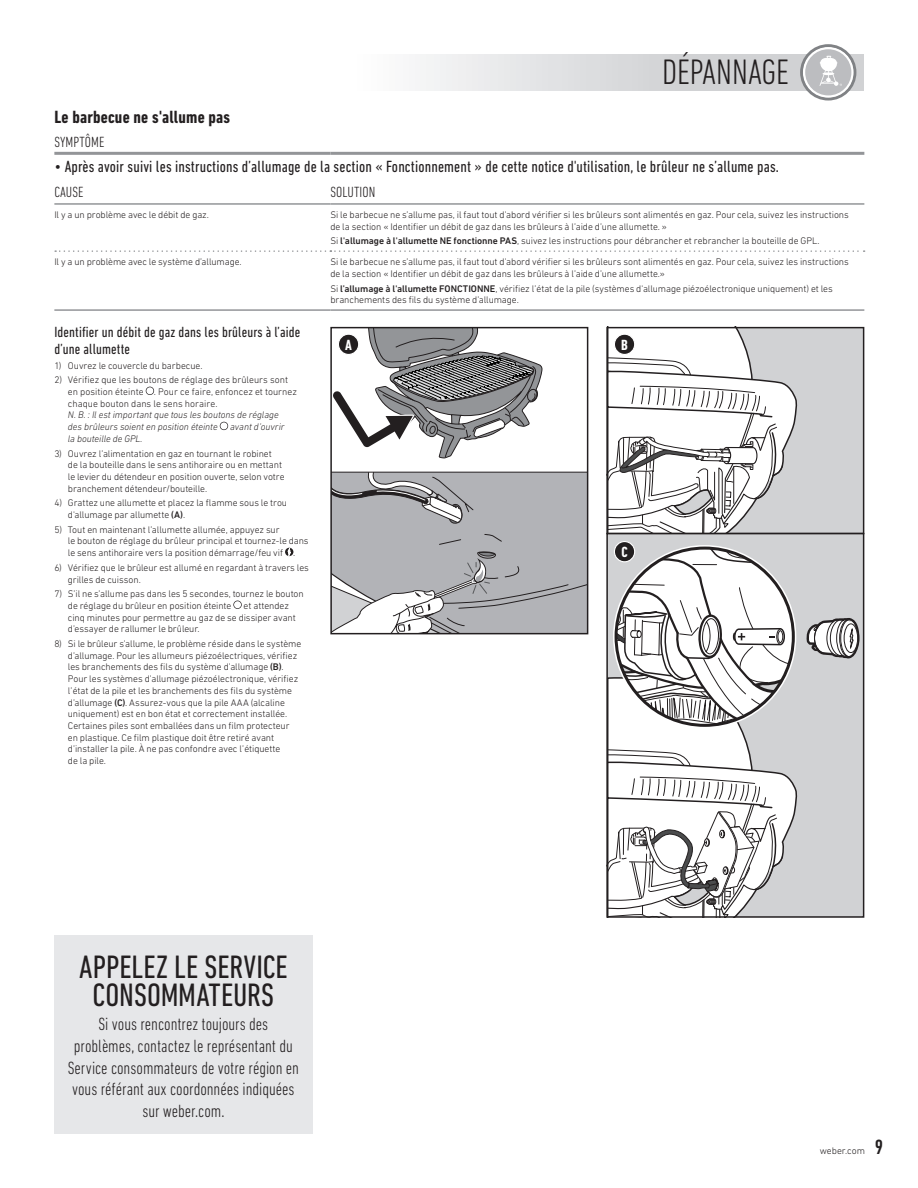
<style>
.page{position:relative;width:918px;height:1188px;background:#fff}
.page>*{position:absolute;margin:0;border:0;box-sizing:border-box;transform-origin:0 0}
.t1{font:300 condensed 36px "DIN Next LT Pro";color:#231f20}
.t2{font:condensed 33px/28.5px "DIN Next LT Pro";color:#231f20;text-align:center}
.t3{font:300 condensed 18px/21.6px "DIN Next LT Pro";color:#231f20;text-align:center}
.t4{font:700 condensed 18px "DIN Next LT Pro";letter-spacing:.01em;color:#231f20}
.t5{font:condensed 16.5px "DIN Next LT Pro";letter-spacing:.01em;color:#231f20}
.t6{font:condensed 15px/16.5px "DIN Next LT Pro";letter-spacing:.01em;color:#231f20}
.t7{font:300 condensed 15px "DIN Next LT Pro";letter-spacing:.01em;color:#231f20}
.t8{font:700 condensed 15px "DIN Next LT Pro";color:#fff}
.t9{font:300 9.75px/11.7px "DIN Next LT Pro";letter-spacing:-.005em;color:#231f20}
.t10{font:italic 300 9.75px/11.7px "DIN Next LT Pro";color:#231f20}
.s1{font-weight:500}
.s2{font-weight:500;font-stretch:condensed;font-size:21px}
</style>
<div class="page">
<div style="left:356px;top:54px;width:508px;height:37px;background:linear-gradient(to right,#f9fafa,#c2c3c6)"></div>
<svg style="left:800px;top:44px;width:56px;height:57px"></svg>
<svg style="left:803px;top:47px;width:51px;height:51px"></svg>
<svg style="left:803px;top:48px;width:50px;height:49px"></svg>
<div style="left:805px;top:49px;width:46px;height:46px;background:#bcbdc0;border-radius:50%"></div>
<svg style="left:819px;top:56px;width:23px;height:30px"></svg>
<svg style="left:146px;top:387px;width:8px;height:8px"></svg>
<svg style="left:220px;top:422px;width:8px;height:8px"></svg>
<svg style="left:285px;top:548px;width:8px;height:8px"></svg>
<svg style="left:288px;top:547px;width:3px;height:10px"></svg>
<svg style="left:233px;top:601px;width:9px;height:8px"></svg>
<svg style="left:333px;top:330px;width:252px;height:301px"></svg>
<div style="left:330px;top:327px;width:258px;height:307px;border:2px solid #231f20"></div>
<div style="left:338px;top:334px;width:21px;height:20px;background:#231f20;border-radius:50%"></div>
<div style="left:338px;top:334px;width:21px;height:21px;border:1px solid #fff;border-radius:50%"></div>
<div style="left:607px;top:328px;width:257px;height:205px;background:#d1d2d4"></div>
<svg style="left:55px;top:250px;width:810px;height:2px"></svg>
<hr style="left:54px;top:203px;width:276px;height:2px;background:#939598">
<hr style="left:330px;top:203px;width:534px;height:2px;background:#939598">
<hr style="left:54px;top:152px;width:276px;height:3px;background:#939598">
<hr style="left:330px;top:152px;width:534px;height:3px;background:#939598">
<hr style="left:54px;top:309px;width:276px;height:2px;background:#939598">
<hr style="left:330px;top:309px;width:534px;height:2px;background:#939598">
<div style="left:607px;top:534px;width:257px;height:383px;background:#d1d2d4"></div>
<svg style="left:606px;top:327px;width:193px;height:588px"></svg>
<svg style="left:806px;top:618px;width:54px;height:40px"></svg>
<div style="left:606px;top:533px;width:258px;height:385px;border:2px solid #231f20"></div>
<div style="left:614px;top:542px;width:21px;height:20px;background:#231f20;border-radius:50%"></div>
<div style="left:614px;top:541px;width:21px;height:21px;border:1px solid #fff;border-radius:50%"></div>
<div style="left:54px;top:936px;width:259px;height:198px;background:#e6e7e9"></div>
<h1 class="t1" style="left:662px;top:52px;width:128px">DÉPANNAGE</h1>
<h3 class="t4" style="left:54px;top:106px;width:177px">Le barbecue ne s'allume pas</h3>
<h3 class="t7" style="left:54px;top:133px;width:51px">SYMPTÔME</h3>
<h3 class="t5" style="left:54px;top:158px;width:726px">• Après avoir suivi les instructions d’allumage de la section « Fonctionnement » de cette notice d'utilisation, le brûleur ne s’allume pas.</h3>
<h3 class="t7" style="left:54px;top:184px;width:31px">CAUSE</h3>
<h3 class="t7" style="left:330px;top:184px;width:47px">SOLUTION</h3>
<p class="t9" style="left:54px;top:209px;width:156px">Il y a un problème avec le débit de gaz.</p>
<p class="t9" style="left:330px;top:209px;width:520px">Si le barbecue ne s’allume pas, il faut tout d’abord vérifier si les brûleurs sont alimentés en gaz. Pour cela, suivez les instructions de la section « Identifier un débit de gaz dans les brûleurs à l’aide d’une allumette. »</p>
<p class="t9" style="left:330px;top:235px;width:491px">Si <span class="s1">l'allumage à l'allumette NE fonctionne PAS</span>, suivez les instructions pour débrancher et rebrancher la bouteille de GPL.</p>
<p class="t9" style="left:54px;top:256px;width:189px">Il y a un problème avec le système d’allumage.</p>
<p class="t9" style="left:330px;top:256px;width:520px">Si le barbecue ne s’allume pas, il faut tout d’abord vérifier si les brûleurs sont alimentés en gaz. Pour cela, suivez les instructions de la section « Identifier un débit de gaz dans les brûleurs à l’aide d’une allumette.»</p>
<p class="t9" style="left:330px;top:282px;width:504px">Si <span class="s1">l’allumage à l'allumette FONCTIONNE</span>, vérifiez l’état de la pile (systèmes d'allumage piézoélectronique uniquement) et les branchements des fils du système d’allumage.</p>
<h3 class="t6" style="left:54px;top:324px;width:247px">Identifier un débit de gaz dans les brûleurs à l’aide d’une allumette</h3>
<p class="t9" style="left:54px;top:359px;width:150px">1) Ouvrez le couvercle du barbecue.</p>
<p class="t9" style="left:68px;top:374px;width:231px;text-indent:-13px">2) Vérifiez que les boutons de réglage des brûleurs sont en position éteinte . Pour ce faire, enfoncez et tournez chaque bouton dans le sens horaire.</p>
<p class="t10" style="left:68px;top:409px;width:212px">N. B. : Il est important que tous les boutons de réglage des brûleurs soient en position éteinte</p>
<p class="t10" style="left:230px;top:421px;width:56px">avant d’ouvrir</p>
<p class="t10" style="left:68px;top:433px;width:76px">la bouteille de GPL.</p>
<p class="t9" style="left:68px;top:447px;width:218px;text-indent:-14px">3) Ouvrez l’alimentation en gaz en tournant le robinet<br>de la bouteille dans le sens antihoraire ou en mettant le levier du détendeur en position ouverte, selon votre branchement détendeur/bouteille.</p>
<p class="t9" style="left:68px;top:497px;width:221px;text-indent:-14px">4) Grattez une allumette et placez la flamme sous le trou d'allumage par allumette <span class="s1">(A)</span>.</p>
<p class="t9" style="left:68px;top:523px;width:242px;text-indent:-14px">5) Tout en maintenant l’allumette allumée, appuyez sur<br>le bouton de réglage du brûleur principal et tournez-le dans le sens antihoraire vers la position démarrage/feu vif .</p>
<p class="t9" style="left:68px;top:562px;width:243px;text-indent:-14px">6) Vérifiez que le brûleur est allumé en regardant à travers les grilles de cuisson.</p>
<p class="t9" style="left:68px;top:588px;width:237px;text-indent:-14px">7) S’il ne s’allume pas dans les 5 secondes, tournez le bouton de réglage du brûleur en position éteinte</p>
<p class="t9" style="left:68px;top:600px;width:229px;text-indent:176px">et attendez cinq minutes pour permettre au gaz de se dissiper avant d’essayer de rallumer le brûleur.</p>
<p class="t9" style="left:68px;top:638px;width:235px;text-indent:-14px">8) Si le brûleur s’allume, le problème réside dans le système d’allumage. Pour les allumeurs piézoélectriques, vérifiez les branchements des fils du système d’allumage <span class="s1">(B)</span>.<br>Pour les systèmes d’allumage piézoélectronique, vérifiez l’état de la pile et les branchements des fils du système d’allumage <span class="s1">(C)</span>. Assurez-vous que la pile AAA (alcaline uniquement) est en bon état et correctement installée.<br>Certaines piles sont emballées dans un film protecteur en plastique. Ce film plastique doit être retiré avant d’installer la pile. À ne pas confondre avec l’étiquette<br>de la pile.</p>
<h3 class="t8" style="left:345px;top:336px;width:8px">A</h3>
<h3 class="t8" style="left:621px;top:336px;width:8px">B</h3>
<h3 class="t8" style="left:621px;top:544px;width:8px">C</h3>
<h2 class="t2" style="left:79px;top:952px;width:210px">APPELEZ LE SERVICE<br>CONSOMMATEURS</h2>
<h3 class="t3" style="left:68px;top:1013px;width:233px">Si vous rencontrez toujours des problèmes, contactez le représentant du Service consommateurs de votre région en vous référant aux coordonnées indiquées sur weber.com.</h3>
<p class="t9" style="left:820px;top:1145px;width:65px">weber.com <span class="s2">9</span></p>
</div>
